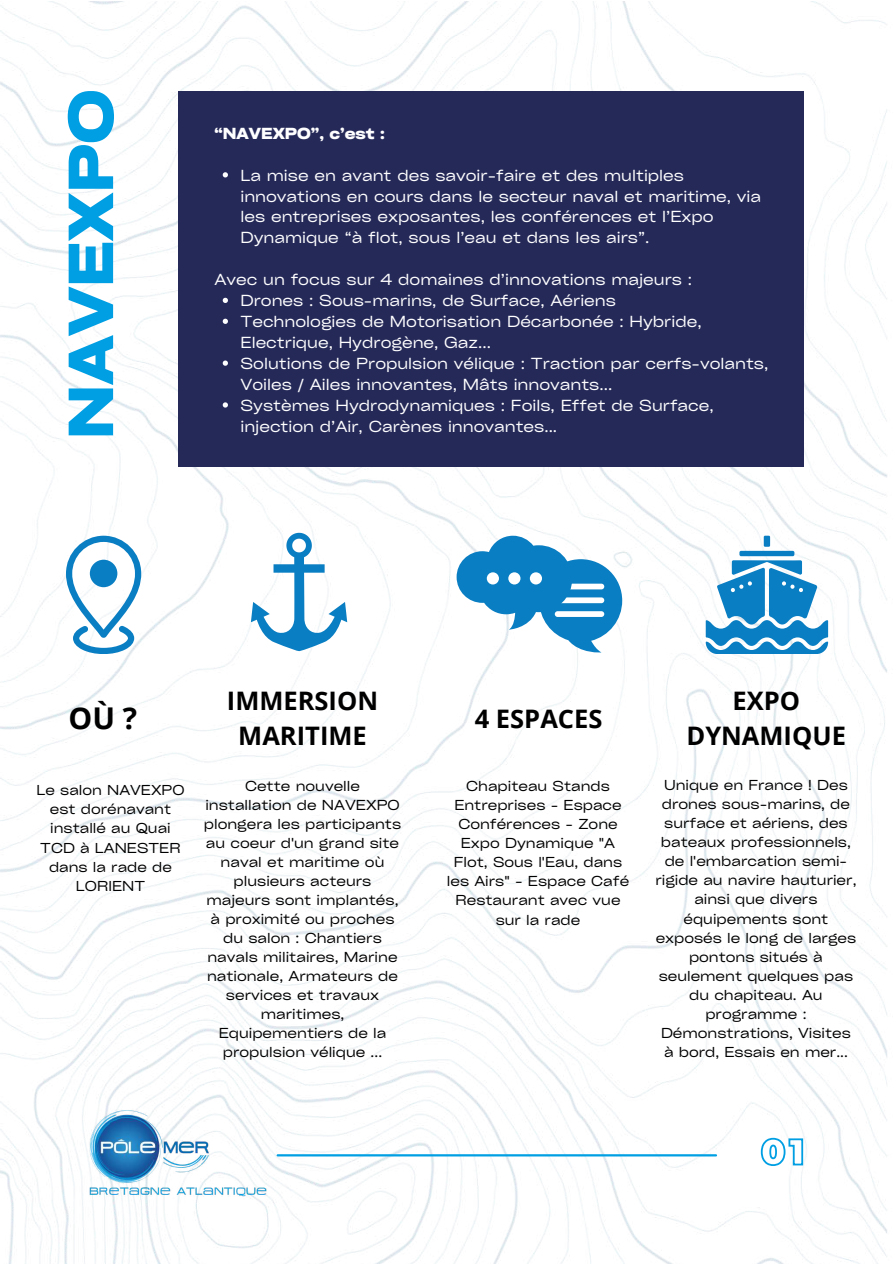
<style>
.page{position:relative;width:894px;height:1264px;background:#fff}
.page>*{position:absolute;margin:0;border:0;box-sizing:border-box;transform-origin:0 0}
.t1{font:700 expanded 60.9px "Cy Grotesk";color:#009fe3}
.t2{font:700 30px "Open Sans";color:#000}
.t3{font:700 25.5px/34.8px "Open Sans";color:#000;text-align:center}
.t4{font:expanded 15.3px/20.9px "Cy Grotesk";color:#fefeff}
.t5{font:700 expanded 15.3px "Cy Grotesk";color:#fefeff}
.t6{font:expanded 13.8px/19.2px "Cy Grotesk";color:#000;text-align:center}
</style>
<div class="page">
<img style="left:0;top:2px;width:887px;height:1261px">
<hr style="left:277px;top:1154px;width:438px;height:2px;background:#009fe3">
<img style="left:89px;top:1109px;width:177px;height:87px">
<svg style="left:66px;top:535px;width:75px;height:119px"></svg>
<div style="left:90px;top:559px;width:27px;height:28px;background:#0a7ec2;border-radius:50%"></div>
<svg style="left:251px;top:533px;width:96px;height:118px"></svg>
<div style="left:179px;top:91px;width:624px;height:375px;background:#252958"></div>
<svg style="left:223px;top:172px;width:5px;height:5px"></svg>
<svg style="left:223px;top:298px;width:5px;height:5px"></svg>
<svg style="left:223px;top:319px;width:5px;height:5px"></svg>
<svg style="left:223px;top:360px;width:5px;height:6px"></svg>
<svg style="left:223px;top:402px;width:5px;height:5px"></svg>
<svg style="left:456px;top:535px;width:166px;height:119px"></svg>
<div style="left:486px;top:572px;width:13px;height:12px;background:#fff;border-radius:50%"></div>
<div style="left:508px;top:572px;width:12px;height:12px;background:#fff;border-radius:50%"></div>
<div style="left:529px;top:572px;width:13px;height:12px;background:#fff;border-radius:50%"></div>
<svg style="left:705px;top:535px;width:122px;height:119px"></svg>
<svg style="left:759px;top:1136px;width:44px;height:31px"></svg>
<h1 class="t1" style="left:52px;top:439px;width:351px;rotate:-90deg">NAVEXPO</h1>
<p class="t5" style="left:214px;top:123px;width:172px">“NAVEXPO”, c’est :</p>
<p class="t4" style="left:240px;top:164px;width:522px">La mise en avant des savoir-faire et des multiples innovations en cours dans le secteur naval et maritime, via les entreprises exposantes, les conférences et l’Expo Dynamique “à flot, sous l’eau et dans les airs”.</p>
<p class="t4" style="left:240px;top:269px;width:529px;text-indent:-26px">Avec un focus sur 4 domaines d’innovations majeurs :<br>Drones : Sous-marins, de Surface, Aériens<br>Technologies de Motorisation Décarbonée : Hybride, Electrique, Hydrogène, Gaz...<br>Solutions de Propulsion vélique : Traction par cerfs-volants, Voiles / Ailes innovantes, Mâts innovants...<br>Systèmes Hydrodynamiques : Foils, Effet de Surface, injection d’Air, Carènes innovantes...</p>
<h2 class="t2" style="left:69px;top:696px;width:70px">OÙ ?</h2>
<h3 class="t3" style="left:686px;top:682px;width:161px">EXPO<br>DYNAMIQUE</h3>
<p class="t6" style="left:36px;top:780px;width:149px">Le salon NAVEXPO est dorénavant installé au Quai<br>TCD à LANESTER dans la rade de<br>LORIENT</p>
<p class="t6" style="left:204px;top:775px;width:199px">Cette nouvelle installation de NAVEXPO plongera les participants au coeur d'un grand site naval et maritime où plusieurs acteurs majeurs sont implantés, à proximité ou proches du salon : Chantiers navals militaires, Marine nationale, Armateurs de services et travaux maritimes,<br>Equipementiers de la propulsion vélique ...</p>
<p class="t6" style="left:446px;top:775px;width:184px">Chapiteau Stands<br>Entreprises - Espace<br>Conférences - Zone<br>Expo Dynamique "A<br>Flot, Sous l'Eau, dans les Airs" - Espace Café<br>Restaurant avec vue sur la rade</p>
<p class="t6" style="left:655px;top:774px;width:202px">Unique en France ! Des drones sous-marins, de surface et aériens, des bateaux professionnels, de l'embarcation semi&shy;rigide au navire hauturier, ainsi que divers équipements sont exposés le long de larges pontons situés à seulement quelques pas du chapiteau. Au programme :<br>Démonstrations, Visites à bord, Essais en mer...</p>
<h3 class="t3" style="left:227px;top:682px;width:153px">IMMERSION<br>MARITIME</h3>
<h3 class="t3" style="left:474px;top:700px;width:129px">4 ESPACES</h3>
</div>
